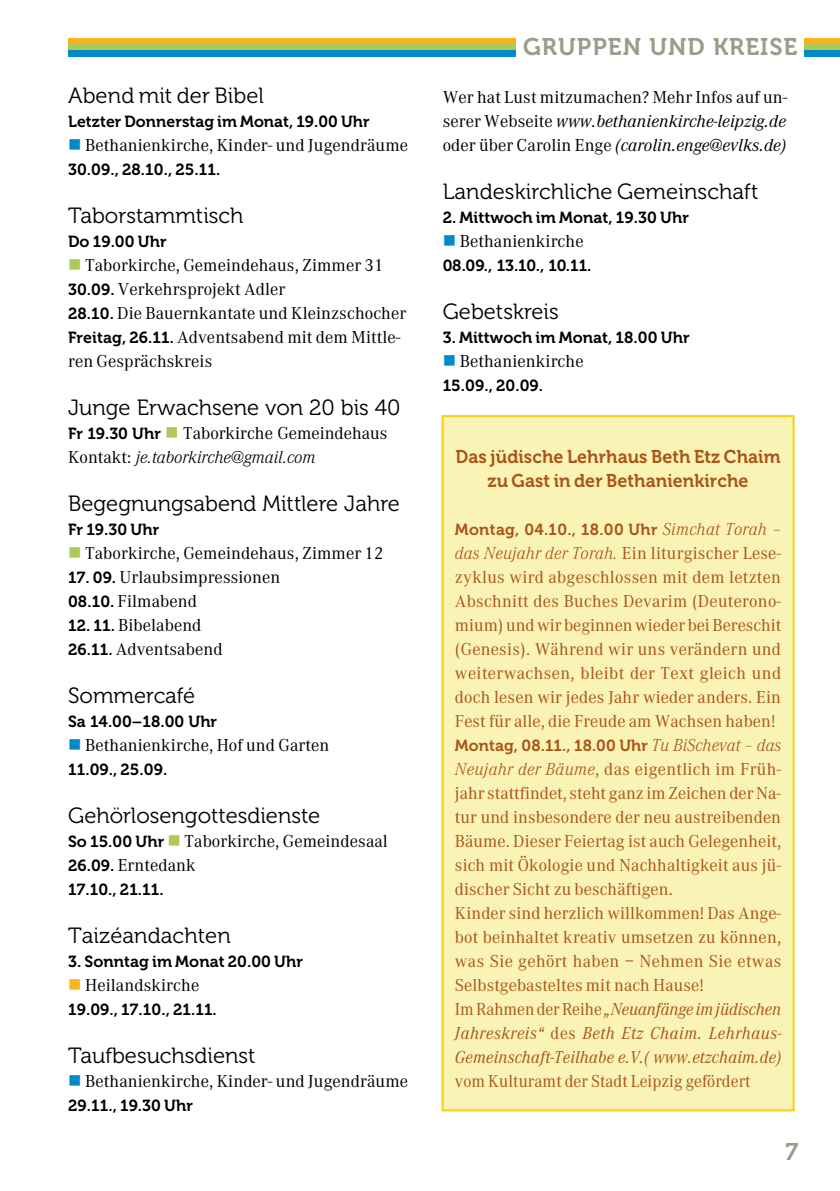
<style>
.page{position:relative;width:840px;height:1191px;background:#fff}
.page>*{position:absolute;margin:0;border:0;box-sizing:border-box;transform-origin:0 0}
.t1{font:24px "Museo 700";letter-spacing:.04em;color:#9d9b8a}
.t2{font:22px "Museo 300";color:#000}
.t3{font:18.4px/24px "Museo 700";letter-spacing:.005em;color:#ab5419;text-align:center}
.t4{font:18px/24px "Corporate A";letter-spacing:.005em;color:#ab5419;text-align:justify}
.t5{font:18px/24px "Corporate A";letter-spacing:.005em;color:#000}
.t6{font:18px "Corporate A";letter-spacing:.005em;color:#ab5419;scale:.95 1}
.t7{font:16px "Museo 700";letter-spacing:.005em;color:#000}
.t8{font:16px "Museo 700";letter-spacing:.015em;color:#ab5419}
.s1{color:#008ac9}
.s2{color:#adca57}
.s3{font-family:"Museo 700";font-size:16px}
.s4{font-weight:300;font-style:italic}
.s5{color:#f8b322}
.s6{font-style:italic}
.s7{font-family:"Corporate A";font-weight:300;font-style:italic;font-size:18px}
</style>
<div class="page">
<div style="left:68px;top:38px;width:447px;height:6px;background:#f8b322"></div>
<div style="left:68px;top:44px;width:447px;height:6px;background:#adca57"></div>
<div style="left:68px;top:50px;width:447px;height:6px;background:#008ac9"></div>
<div style="left:804px;top:38px;width:35px;height:6px;background:#f8b322"></div>
<div style="left:804px;top:44px;width:35px;height:6px;background:#adca57"></div>
<div style="left:804px;top:50px;width:35px;height:6px;background:#008ac9"></div>
<div style="left:442px;top:416px;width:351px;height:694px;background:#f9f4b6"></div>
<div style="left:441px;top:415px;width:353px;height:696px;border:2px solid #f8ce16"></div>
<p class="t2" style="left:68px;top:84px;width:197px">Abend mit der Bibel</p>
<p class="t7" style="left:68px;top:113px;width:303px">Letzter Donnerstag im Monat, 19.00 Uhr</p>
<p class="t5" style="left:68px;top:133px;width:341px"><span class="s1">■</span> Bethanienkirche, Kinder- und Jugendräume</p>
<p class="t7" style="left:68px;top:161px;width:154px">30.09., 28.10., 25.11.</p>
<p class="t2" style="left:68px;top:204px;width:177px">Taborstammtisch</p>
<p class="t7" style="left:68px;top:233px;width:100px">Do 19.00 Uhr</p>
<p class="t5" style="left:68px;top:253px;width:339px"><span class="s2">■</span> Taborkirche, Gemeindehaus, Zimmer 31<br><span class="s3">30.09.</span> Verkehrsprojekt Adler<br><span class="s3">28.10.</span> Die Bauernkantate und Kleinzschocher <span class="s3">Freitag, 26.11.</span> Adventsabend mit dem Mittle&shy;ren Gesprächskreis</p>
<p class="t2" style="left:68px;top:396px;width:334px">Junge Erwachsene von 20 bis 40</p>
<p class="t5" style="left:68px;top:421px;width:321px"><span class="s3">Fr 19.30 Uhr</span> <span class="s2">■</span> Taborkirche Gemeindehaus<br>Kontakt: <span class="s4">je.taborkirche@gmail.com</span></p>
<p class="t2" style="left:68px;top:492px;width:333px">Begegnungsabend Mittlere Jahre</p>
<p class="t7" style="left:68px;top:521px;width:93px">Fr 19.30 Uhr</p>
<p class="t5" style="left:68px;top:541px;width:317px"><span class="s2">■</span> Taborkirche, Gemeindehaus, Zimmer 12</p>
<p class="t5" style="left:68px;top:565px;width:214px"><span class="s3">17. 09.</span> Urlaubsimpressionen<br><span class="s3">08.10.</span> Filmabend</p>
<p class="t5" style="left:68px;top:613px;width:156px"><span class="s3">12. 11.</span> Bibelabend<br><span class="s3">26.11.</span> Adventsabend</p>
<p class="t2" style="left:68px;top:684px;width:129px">Sommercafé</p>
<p class="t7" style="left:68px;top:713px;width:150px">Sa 14.00–18.00 Uhr</p>
<p class="t5" style="left:68px;top:733px;width:262px"><span class="s1">■</span> Bethanienkirche, Hof und Garten</p>
<p class="t7" style="left:68px;top:761px;width:101px">11.09., 25.09.</p>
<p class="t2" style="left:68px;top:804px;width:253px">Gehörlosengottesdienste</p>
<p class="t5" style="left:68px;top:829px;width:321px"><span class="s3">So 15.00 Uhr</span> <span class="s2">■</span> Taborkirche, Gemeindesaal<br><span class="s3">26.09.</span> Erntedank</p>
<p class="t7" style="left:68px;top:881px;width:97px">17.10., 21.11.</p>
<p class="t2" style="left:68px;top:924px;width:164px">Taizéandachten</p>
<p class="t7" style="left:68px;top:953px;width:236px">3. Sonntag im Monat 20.00 Uhr</p>
<p class="t5" style="left:68px;top:973px;width:133px"><span class="s5">■</span> Heilandskirche</p>
<p class="t7" style="left:68px;top:1001px;width:150px">19.09., 17.10., 21.11.</p>
<p class="t2" style="left:68px;top:1044px;width:189px">Taufbesuchsdienst</p>
<p class="t5" style="left:68px;top:1069px;width:341px"><span class="s1">■</span> Bethanienkirche, Kinder- und Jugendräume</p>
<p class="t7" style="left:68px;top:1097px;width:126px">29.11., 19.30 Uhr</p>
<h1 class="t1" style="left:523px;top:34px;width:275px">GRUPPEN UND KREISE</h1>
<p class="t5" style="left:442px;top:85px;width:346px;text-align:justify">Wer hat Lust mitzumachen? Mehr Infos auf un&shy;serer Webseite <span class="s6">www.bethanienkirche-leipzig.de </span>oder über Carolin Enge <span class="s6">(carolin.enge@evlks.de)</span></p>
<p class="t2" style="left:442px;top:180px;width:317px">Landeskirchliche Gemeinschaft</p>
<p class="t7" style="left:442px;top:209px;width:248px">2. Mittwoch im Monat, 19.30 Uhr</p>
<p class="t5" style="left:442px;top:229px;width:142px"><span class="s1">■</span> Bethanienkirche</p>
<p class="t7" style="left:442px;top:257px;width:150px">08.09., 13.10., 10.11.</p>
<p class="t2" style="left:442px;top:300px;width:118px">Gebetskreis</p>
<p class="t7" style="left:442px;top:329px;width:248px">3. Mittwoch im Monat, 18.00 Uhr</p>
<p class="t5" style="left:442px;top:349px;width:142px"><span class="s1">■</span> Bethanienkirche</p>
<p class="t7" style="left:442px;top:377px;width:102px">15.09., 20.09.</p>
<p class="t3" style="left:455px;top:445px;width:326px">Das jüdische Lehrhaus Beth Etz Chaim zu Gast in der Bethanienkirche</p>
<p class="t8" style="left:454px;top:521px;width:327px">Montag, 04.10., 18.00 Uhr <span class="s7">Simchat Torah –</span></p>
<p class="t4" style="left:454px;top:541px;width:328px"><span class="s4">das Neujahr der Torah.</span> Ein liturgischer Lese&shy;zyklus wird abgeschlossen mit dem letzten Abschnitt des Buches Devarim (Deuterono&shy;mium) und wir beginnen wieder bei Bereschit (Genesis). Während wir uns verändern und weiterwachsen, bleibt der Text gleich und doch lesen wir jedes Jahr wieder anders. Ein Fest für alle, die Freude am Wachsen haben!</p>
<p class="t8" style="left:454px;top:737px;width:327px">Montag, 08.11., 18.00 Uhr <span class="s7">Tu BiSchevat – das</span></p>
<p class="t4" style="left:454px;top:757px;width:328px;text-align:left"><span class="s4">Neujahr der Bäume</span>, das eigentlich im Früh&shy;jahr stattfindet, steht ganz im Zeichen der Na&shy;tur und insbesondere der neu austreibenden Bäume. Dieser Feiertag ist auch Gelegenheit, sich mit Ökologie und Nachhaltigkeit aus jü&shy;discher Sicht zu beschäftigen.<br>Kinder sind herzlich willkommen! Das Ange&shy;bot beinhaltet kreativ umsetzen zu können, was Sie gehört haben – Nehmen Sie etwas Selbstgebasteltes mit nach Hause!<br>Im Rahmen der Reihe <span class="s6">„Neuanfänge im jüdischen Jahreskreis“</span> des <span class="s6">Beth Etz Chaim. Lehrhaus-Gemeinschaft-Teilhabe e.V.( www.etzchaim.de)</span></p>
<p class="t6" style="left:454px;top:1071px;width:312px">vom Kulturamt der Stadt Leipzig gefördert</p>
<h1 class="t1" style="left:784px;top:1138px;width:14px">7</h1>
</div>
